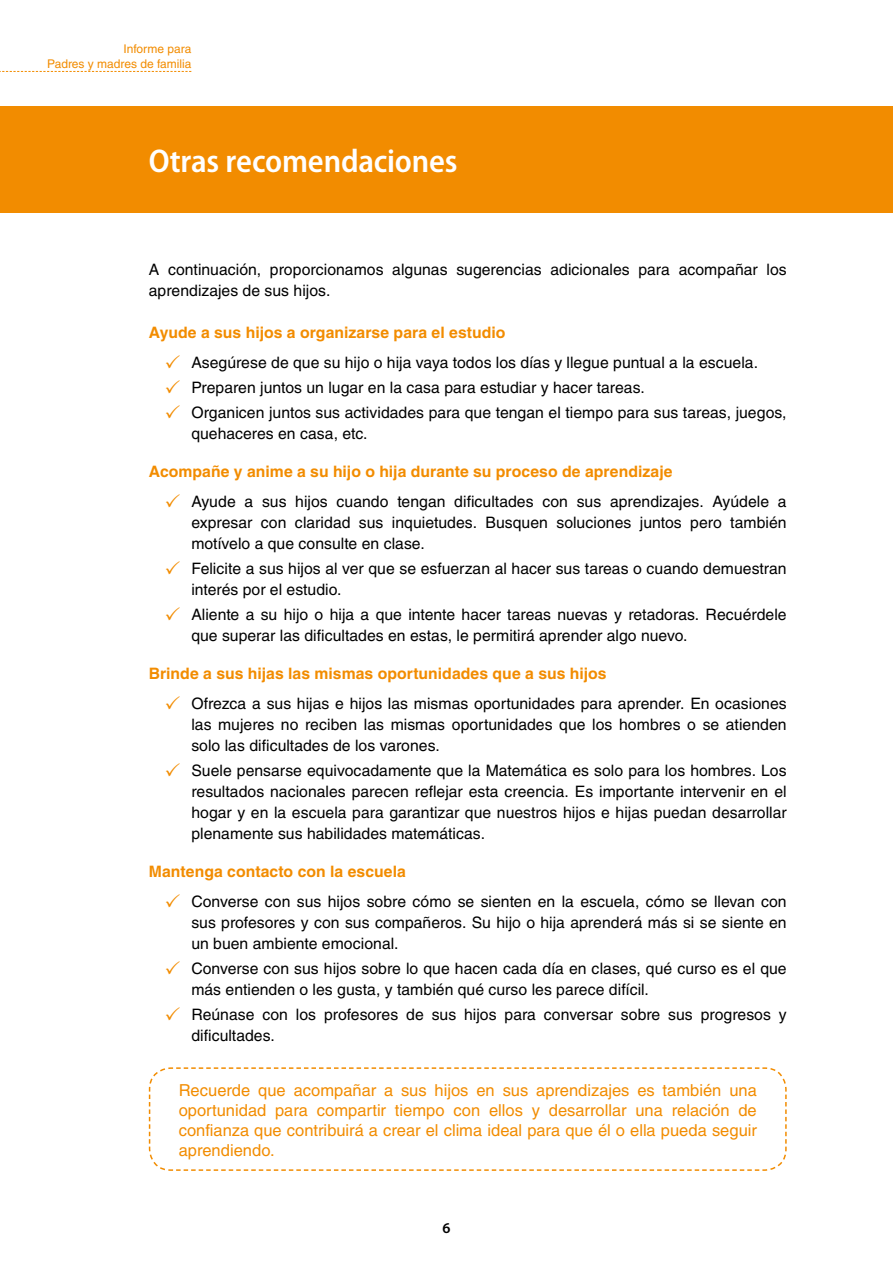
<style>
.page{position:relative;width:893px;height:1263px;background:#fff}
.page>*{position:absolute;margin:0;border:0;box-sizing:border-box;transform-origin:0 0}
.t1{font:600 semi-condensed 33px "Myriad Pro";letter-spacing:-.005em;color:#fff}
.t2{font:16.5px/20.2px "Helvetica LT Std";color:#f28c00;text-align:justify}
.t3{font:15.75px/21px "Helvetica LT Std";color:#000}
.t4{font:700 15.75px "Helvetica LT Std";letter-spacing:.005em;color:#f28c00}
.t5{font:600 15px "Myriad Pro";color:#000}
.t6{font:12px/14.4px "Helvetica LT Std";color:#f28c00;text-align:right}
</style>
<div class="page">
<svg style="left:0;top:71px;width:191px;height:1px"></svg>
<div style="left:0;top:106px;width:893px;height:107px;background:#f28c00"></div>
<svg style="left:148px;top:1067px;width:639px;height:104px"></svg>
<p class="t6" style="left:47px;top:42px;width:146px">Informe para<br>Padres y madres de familia</p>
<h1 class="t1" style="left:149px;top:140px;width:310px">Otras recomendaciones</h1>
<p class="t3" style="left:149px;top:259px;width:639px">A continuación, proporcionamos algunas sugerencias adicionales para acompañar los aprendizajes de sus hijos.</p>
<p class="t4" style="left:149px;top:323px;width:358px">Ayude a sus hijos a organizarse para el estudio</p>
<p class="t3" style="left:191px;top:350px;width:597px;line-height:25.2px">Asegúrese de que su hijo o hija vaya todos los días y llegue puntual a la escuela.<br>Preparen juntos un lugar en la casa para estudiar y hacer tareas.<br>Organicen juntos sus actividades para que tengan el tiempo para sus tareas, juegos,</p>
<p class="t3" style="left:191px;top:423px;width:178px">quehaceres en casa, etc.</p>
<p class="t4" style="left:149px;top:462px;width:525px">Acompañe y anime a su hijo o hija durante su proceso de aprendizaje</p>
<p class="t3" style="left:191px;top:491px;width:597px;text-align:justify">Ayude a sus hijos cuando tengan dificultades con sus aprendizajes. Ayúdele a expresar con claridad sus inquietudes. Busquen soluciones juntos pero también motívelo a que consulte en clase.</p>
<p class="t3" style="left:191px;top:558px;width:597px">Felicite a sus hijos al ver que se esfuerzan al hacer sus tareas o cuando demuestran interés por el estudio.</p>
<p class="t3" style="left:191px;top:604px;width:597px">Aliente a su hijo o hija a que intente hacer tareas nuevas y retadoras. Recuérdele que superar las dificultades en estas, le permitirá aprender algo nuevo.</p>
<p class="t4" style="left:149px;top:664px;width:459px">Brinde a sus hijas las mismas oportunidades que a sus hijos</p>
<p class="t3" style="left:191px;top:693px;width:597px;text-align:justify">Ofrezca a sus hijas e hijos las mismas oportunidades para aprender. En ocasiones las mujeres no reciben las mismas oportunidades que los hombres o se atienden solo las dificultades de los varones.</p>
<p class="t3" style="left:191px;top:760px;width:597px;text-align:justify">Suele pensarse equivocadamente que la Matemática es solo para los hombres. Los resultados nacionales parecen reflejar esta creencia. Es importante intervenir en el hogar y en la escuela para garantizar que nuestros hijos e hijas puedan desarrollar plenamente sus habilidades matemáticas.</p>
<p class="t4" style="left:149px;top:862px;width:259px">Mantenga contacto con la escuela</p>
<p class="t3" style="left:191px;top:890px;width:597px;text-align:justify">Converse con sus hijos sobre cómo se sienten en la escuela, cómo se llevan con sus profesores y con sus compañeros. Su hijo o hija aprenderá más si se siente en un buen ambiente emocional.</p>
<p class="t3" style="left:191px;top:958px;width:597px">Converse con sus hijos sobre lo que hacen cada día en clases, qué curso es el que más entienden o les gusta, y también qué curso les parece difícil.</p>
<p class="t3" style="left:191px;top:1004px;width:597px">Reúnase con los profesores de sus hijos para conversar sobre sus progresos y dificultades.</p>
<p class="t2" style="left:179px;top:1080px;width:580px">Recuerde que acompañar a sus hijos en sus aprendizajes es también una oportunidad para compartir tiempo con ellos y desarrollar una relación de confianza que contribuirá a crear el clima ideal para que él o ella pueda seguir aprendiendo.</p>
<p class="t5" style="left:442px;top:1219px;width:10px">6</p>
</div>
